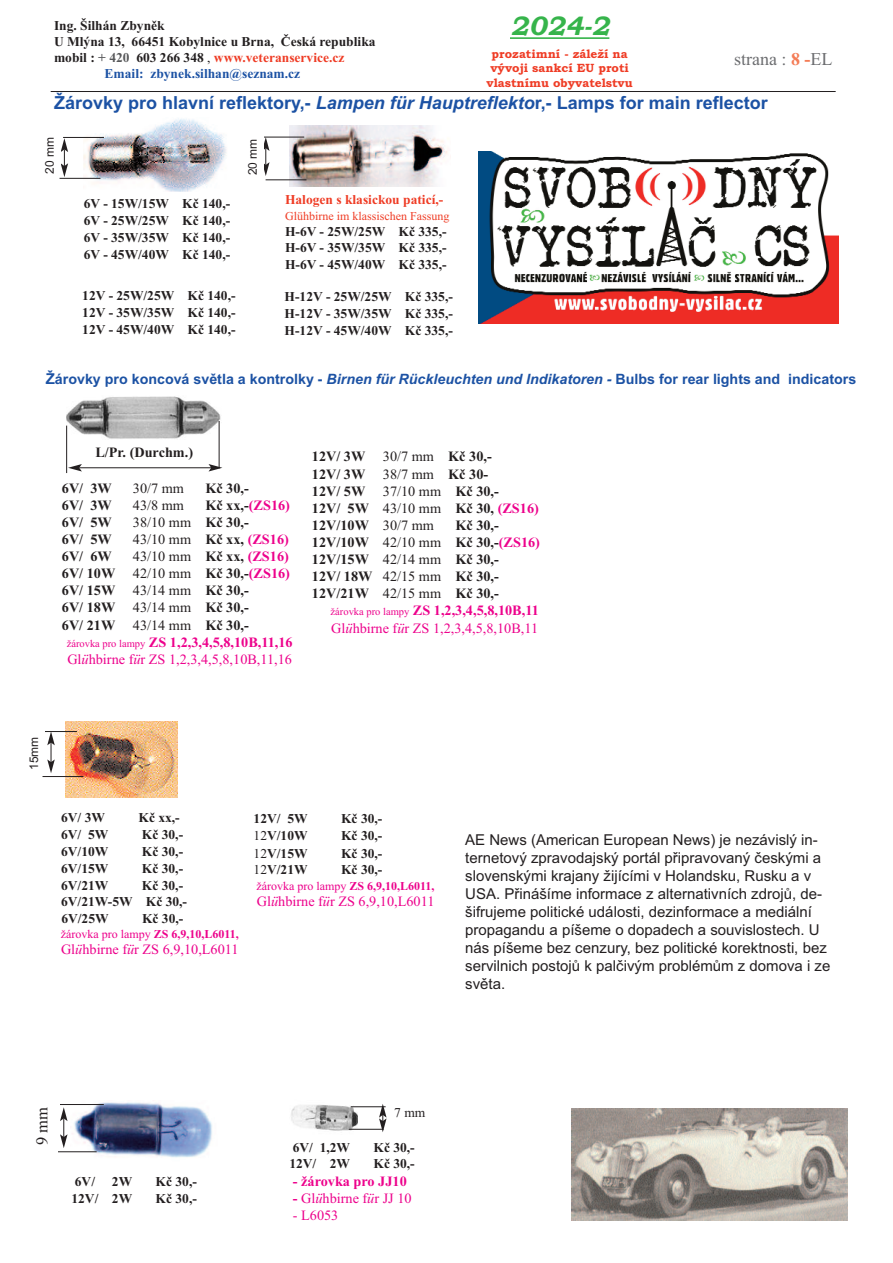
<style>
.page{position:relative;width:893px;height:1263px;background:#fff}
.page>*{position:absolute;margin:0;border:0;box-sizing:border-box;transform-origin:0 0}
.t1{font:italic 700 27px "Bookman Old Style";color:#36b44b}
.t2{font:700 18px "Arial";color:#1c52a4}
.t3{font:18px "Times New Roman";color:#6c6d70}
.t4{font:16.5px "Times New Roman";color:#231f20}
.t5{font:15px/18px "Arial";color:#231f20}
.t6{font:700 14.25px/17.1px "Times New Roman";color:#231f20}
.t7{font:14.25px/17.1px "Times New Roman";color:#ed028c}
.t8{font:700 14.25px "Arial";color:#1c52a4}
.t9{font:14.25px "Times New Roman";color:#231f20}
.t10{font:700 14.25px "Times New Roman";color:#ed028c}
.t11{font:700 13.5px/16.8px "Times New Roman";color:#231f20;text-align:justify}
.t12{font:700 13.5px "Times New Roman";color:#ef3c25}
.t13{font:700 13.5px "Times New Roman";color:#1c52a4}
.t14{font:13.5px "Times New Roman";color:#231f20}
.t15{font:12px "Times New Roman";color:#ed028c}
.t16{font:700 12px/14.4px "Bookman Old Style";color:#ef3c25;text-align:center}
.t17{font:12px "Times New Roman";color:#ef3c25}
.t18{font:12px "Arial";color:#231f20}
.s1{color:#231f20}
.s2{color:#57585a}
.s3{font-weight:400;color:#231f20}
.s4{font-weight:700;color:#f47c56}
.s5{font-style:italic}
.s6{font-size:15px}
.s7{color:#ed028c}
.s8{font-weight:700}
.s9{font-weight:700;color:#ed028c}
.s10{font-weight:400}
.s11{font-weight:400;font-size:10.5px}
.s12{font-size:10.5px}
</style>
<div class="page">
<hr style="left:51px;top:91px;width:785px;height:1px;background:#231f20">
<img style="left:84px;top:118px;width:142px;height:74px">
<img style="left:289px;top:125px;width:159px;height:62px">
<hr style="left:266px;top:180px;width:40px;height:1px;background:#231f20">
<hr style="left:263px;top:137px;width:41px;height:1px;background:#231f20">
<hr style="left:60px;top:178px;width:40px;height:1px;background:#231f20">
<hr style="left:63px;top:137px;width:41px;height:1px;background:#231f20">
<svg style="left:264px;top:137px;width:6px;height:39px"></svg>
<svg style="left:61px;top:138px;width:7px;height:39px"></svg>
<div style="left:247px;top:134px;width:17px;height:43px;background:#fff"></div>
<img style="left:66px;top:396px;width:155px;height:43px">
<hr style="left:219px;top:421px;width:1px;height:47px;background:#231f20">
<hr style="left:66px;top:426px;width:1px;height:47px;background:#231f20">
<hr style="left:79px;top:467px;width:132px;height:1px;background:#231f20">
<svg style="left:68px;top:464px;width:14px;height:7px"></svg>
<svg style="left:209px;top:464px;width:13px;height:7px"></svg>
<img style="left:66px;top:721px;width:111px;height:77px">
<hr style="left:36px;top:731px;width:41px;height:1px;background:#231f20">
<hr style="left:43px;top:776px;width:40px;height:1px;background:#231f20">
<svg style="left:47px;top:732px;width:8px;height:41px"></svg>
<div style="left:28px;top:730px;width:17px;height:41px;background:#fff"></div>
<img style="left:71px;top:1102px;width:141px;height:56px">
<hr style="left:58px;top:1151px;width:39px;height:1px;background:#231f20">
<hr style="left:60px;top:1104px;width:44px;height:1px;background:#231f20">
<svg style="left:60px;top:1107px;width:8px;height:41px"></svg>
<img style="left:291px;top:1104px;width:66px;height:27px">
<hr style="left:349px;top:1129px;width:35px;height:1px;background:#231f20">
<hr style="left:351px;top:1106px;width:35px;height:1px;background:#231f20">
<svg style="left:379px;top:1104px;width:8px;height:28px"></svg>
<img style="left:572px;top:1108px;width:275px;height:112px">
<img style="left:479px;top:151px;width:360px;height:172px">
<hr style="left:510px;top:37px;width:99px;height:2px;background:#36b44b">
<h1 class="t1" style="left:510px;top:10px;width:101px">2024-2</h1>
<p class="t16" style="left:487px;top:47px;width:148px">prozatimní - záleží na vývoji sankcí EU proti vlastnímu obyvatelstvu</p>
<p class="t11" style="left:54px;top:17px;width:112px">Ing. Šilhán Zbyněk</p>
<p class="t11" style="left:54px;top:33px;width:323px">U Mlýna 13, 66451 Kobylnice u Brna, Česká republika</p>
<p class="t12" style="left:54px;top:50px;width:292px"><span class="s1">mobil :</span> <span class="s2">+ 420</span> <span class="s1">603 266 348</span> <span class="s3">,</span> www.veteranservice.cz</p>
<p class="t13" style="left:105px;top:66px;width:197px">Email: zbynek.silhan@seznam.cz</p>
<h2 class="t3" style="left:734px;top:49px;width:100px">strana : <span class="s4">8 -</span>EL</h2>
<h2 class="t2" style="left:54px;top:92px;width:715px">Žárovky pro hlavní reflektory,- <span class="s5">Lampen für Hauptreflekto</span>r,- Lamps for main reflector</h2>
<p class="t18" style="left:43px;top:174px;width:38px;rotate:-90deg">20 mm</p>
<p class="t18" style="left:246px;top:175px;width:38px;rotate:-90deg">20 mm</p>
<p class="t11" style="left:84px;top:195px;width:148px">6V - 15W/15W Kč 140,- 6V - 25W/25W Kč 140,- 6V - 35W/35W Kč 140,- 6V - 45W/40W Kč 140,-</p>
<p class="t12" style="left:285px;top:192px;width:160px">Halogen s klasickou paticí,-</p>
<p class="t17" style="left:285px;top:209px;width:166px">Glühbirne im klassischen Fassung</p>
<p class="t11" style="left:285px;top:223px;width:163px">H-6V - 25W/25W Kč 335,- H-6V - 35W/35W Kč 335,- H-6V - 45W/40W Kč 335,-</p>
<p class="t11" style="left:82px;top:287px;width:155px">12V - 25W/25W Kč 140,- 12V - 35W/35W Kč 140,- 12V - 45W/40W Kč 140,-</p>
<p class="t11" style="left:285px;top:288px;width:170px">H-12V - 25W/25W Kč 335,- H-12V - 35W/35W Kč 335,- H-12V - 45W/40W Kč 335,-</p>
<p class="t8" style="left:46px;top:370px;width:812px"><span class="s6">Ž</span>árovky pro koncová světla a kontrolky - <span class="s5">Birnen für Rückleuchten und Indikatoren -</span> Bulbs for rear lights and indicators</p>
<p class="t6" style="left:95px;top:443px;width:99px">L/Pr. (Durchm.)</p>
<p class="t6" style="left:62px;top:479px;width:51px">6V/ 3W</p>
<p class="t9" style="left:133px;top:479px;width:53px">30/7 mm</p>
<p class="t6" style="left:205px;top:479px;width:45px">Kč 30,-</p>
<p class="t6" style="left:62px;top:496px;width:51px">6V/ 3W</p>
<p class="t9" style="left:133px;top:496px;width:53px">43/8 mm</p>
<p class="t6" style="left:205px;top:496px;width:86px">Kč xx,-<span class="s7">(ZS16)</span></p>
<p class="t6" style="left:62px;top:513px;width:51px">6V/ 5W</p>
<p class="t9" style="left:133px;top:514px;width:117px">38/10 mm <span class="s8">Kč 30,-</span></p>
<p class="t6" style="left:62px;top:530px;width:51px">6V/ 5W</p>
<p class="t9" style="left:133px;top:531px;width:157px">43/10 mm <span class="s8">Kč xx,</span> <span class="s9">(ZS16)</span></p>
<p class="t6" style="left:62px;top:548px;width:51px">6V/ 6W</p>
<p class="t9" style="left:133px;top:548px;width:157px">43/10 mm <span class="s8">Kč xx,</span> <span class="s9">(ZS16)</span></p>
<p class="t6" style="left:62px;top:565px;width:230px">6V/ 10W <span class="s10">42/10 mm</span> Kč 30,-<span class="s7">(ZS16)</span></p>
<p class="t6" style="left:62px;top:582px;width:188px">6V/ 15W <span class="s10">43/14 mm</span> Kč 30,-</p>
<p class="t6" style="left:62px;top:599px;width:188px">6V/ 18W <span class="s10">43/14 mm</span> Kč 30,-</p>
<p class="t6" style="left:62px;top:616px;width:188px">6V/ 21W <span class="s10">43/14 mm</span> Kč 30,-</p>
<p class="t10" style="left:67px;top:633px;width:227px"><span class="s11">žárovka pro lampy</span> ZS 1,2,3,4,5,8,10B,11,16</p>
<p class="t7" style="left:67px;top:650px;width:226px">Gl<span class="s5">ü</span>hbirne f<span class="s5">ü</span>r ZS 1,2,3,4,5,8,10B,11,16</p>
<p class="t6" style="left:312px;top:448px;width:228px">12V/ 3W <span class="s10">30/7 mm</span> Kč 30,-<br>12V/ 3W <span class="s10">38/7 mm</span> Kč 30-<br>12V/ 5W <span class="s10">37/10 mm</span> Kč 30,-<br>12V/ 5W <span class="s10">43/10 mm</span> Kč 30, <span class="s7">(ZS16)<br></span>12V/10W <span class="s10">30/7 mm</span></p>
<p class="t6" style="left:312px;top:516px;width:230px;text-indent:143px">Kč 30,-<br>12V/10W <span class="s10">42/10 mm</span> Kč 30,-<span class="s7">(ZS16)<br></span>12V/15W <span class="s10">42/14 mm</span> Kč 30,-<br>12V/ 18W <span class="s10">42/15 mm</span> Kč 30,-<br>12V/21W <span class="s10">42/15 mm</span> Kč 30,-</p>
<p class="t7" style="left:331px;top:602px;width:210px"><span class="s12">žárovka pro lampy</span> <span class="s8">ZS 1,2,3,4,5,8,10B,11<br></span>Gl<span class="s5">ü</span>hbirne f<span class="s5">ü</span>r ZS 1,2,3,4,5,8,10B,11</p>
<p class="t18" style="left:27px;top:770px;width:35px;rotate:-90deg">15mm</p>
<p class="t11" style="left:61px;top:809px;width:45px">6V/ 3W</p>
<p class="t11" style="left:139px;top:809px;width:43px">Kč xx,-</p>
<p class="t11" style="left:61px;top:826px;width:49px">6V/ 5W</p>
<p class="t11" style="left:142px;top:826px;width:43px">Kč 30,-</p>
<p class="t11" style="left:61px;top:843px;width:49px">6V/10W</p>
<p class="t11" style="left:142px;top:843px;width:43px">Kč 30,-</p>
<p class="t11" style="left:61px;top:860px;width:49px">6V/15W</p>
<p class="t11" style="left:142px;top:860px;width:43px">Kč 30,-</p>
<p class="t11" style="left:61px;top:877px;width:49px">6V/21W</p>
<p class="t11" style="left:61px;top:877px;width:127px;line-height:16.4px;text-align:left;text-indent:81px">Kč 30,-<br>6V/21W-5W Kč 30,-<br>6V/25W</p>
<p class="t11" style="left:142px;top:909px;width:43px">Kč 30,-</p>
<p class="t15" style="left:61px;top:927px;width:179px">žárovka pro lampy <span class="s8">ZS 6,9,10,L6011,</span></p>
<p class="t7" style="left:61px;top:941px;width:179px">Gl<span class="s5">ü</span>hbirne f<span class="s5">ü</span>r ZS 6,9,10,L6011</p>
<p class="t11" style="left:254px;top:810px;width:55px">12V/ 5W</p>
<p class="t11" style="left:341px;top:810px;width:43px">Kč 30,-</p>
<p class="t11" style="left:254px;top:827px;width:55px"><span class="s10">12</span>V/10W</p>
<p class="t11" style="left:341px;top:827px;width:43px">Kč 30,-</p>
<p class="t11" style="left:254px;top:844px;width:55px"><span class="s10">12</span>V/15W</p>
<p class="t11" style="left:341px;top:844px;width:43px">Kč 30,-</p>
<p class="t11" style="left:254px;top:861px;width:55px"><span class="s10">12</span>V/21W</p>
<p class="t11" style="left:341px;top:861px;width:43px">Kč 30,-</p>
<p class="t15" style="left:257px;top:878px;width:179px">žárovka pro lampy <span class="s8">ZS 6,9,10,L6011,</span></p>
<p class="t7" style="left:257px;top:892px;width:179px">Gl<span class="s5">ü</span>hbirne f<span class="s5">ü</span>r ZS 6,9,10,L6011</p>
<p class="t5" style="left:465px;top:830px;width:367px">AE News (American European News) je nezávislý in&shy;ternetový zpravodajský portál připravovaný českými a slovenskými krajany žijícími v Holandsku, Rusku a v USA. Přinášíme informace z alternativních zdrojů, de&shy;šifrujeme politické události, dezinformace a mediální propagandu a píšeme o dopadech a souvislostech. U nás píšeme bez cenzury, bez politické korektnosti, bez servilnich postojů k palčivým problémům z domova i ze světa.</p>
<p class="t4" style="left:32px;top:1145px;width:40px;rotate:-90deg">9mm</p>
<p class="t11" style="left:75px;top:1173px;width:59px">6V/ 2W</p>
<p class="t11" style="left:156px;top:1173px;width:43px">Kč 30,-</p>
<p class="t11" style="left:71px;top:1190px;width:62px">12V/ 2W</p>
<p class="t11" style="left:156px;top:1190px;width:43px">Kč 30,-</p>
<p class="t14" style="left:394px;top:1104px;width:33px">7 mm</p>
<p class="t11" style="left:293px;top:1139px;width:59px">6V/ 1,2W</p>
<p class="t11" style="left:373px;top:1139px;width:43px">Kč 30,-</p>
<p class="t11" style="left:289px;top:1155px;width:62px">12V/ 2W</p>
<p class="t11" style="left:373px;top:1155px;width:43px">Kč 30,-</p>
<p class="t10" style="left:293px;top:1172px;width:115px">- žárovka pro JJ10</p>
<p class="t7" style="left:293px;top:1189px;width:120px"><span class="s8">-</span> Gl<span class="s5">ü</span>hbirne f<span class="s5">ü</span>r JJ 10</p>
<p class="t7" style="left:293px;top:1206px;width:47px">- L6053</p>
</div>
